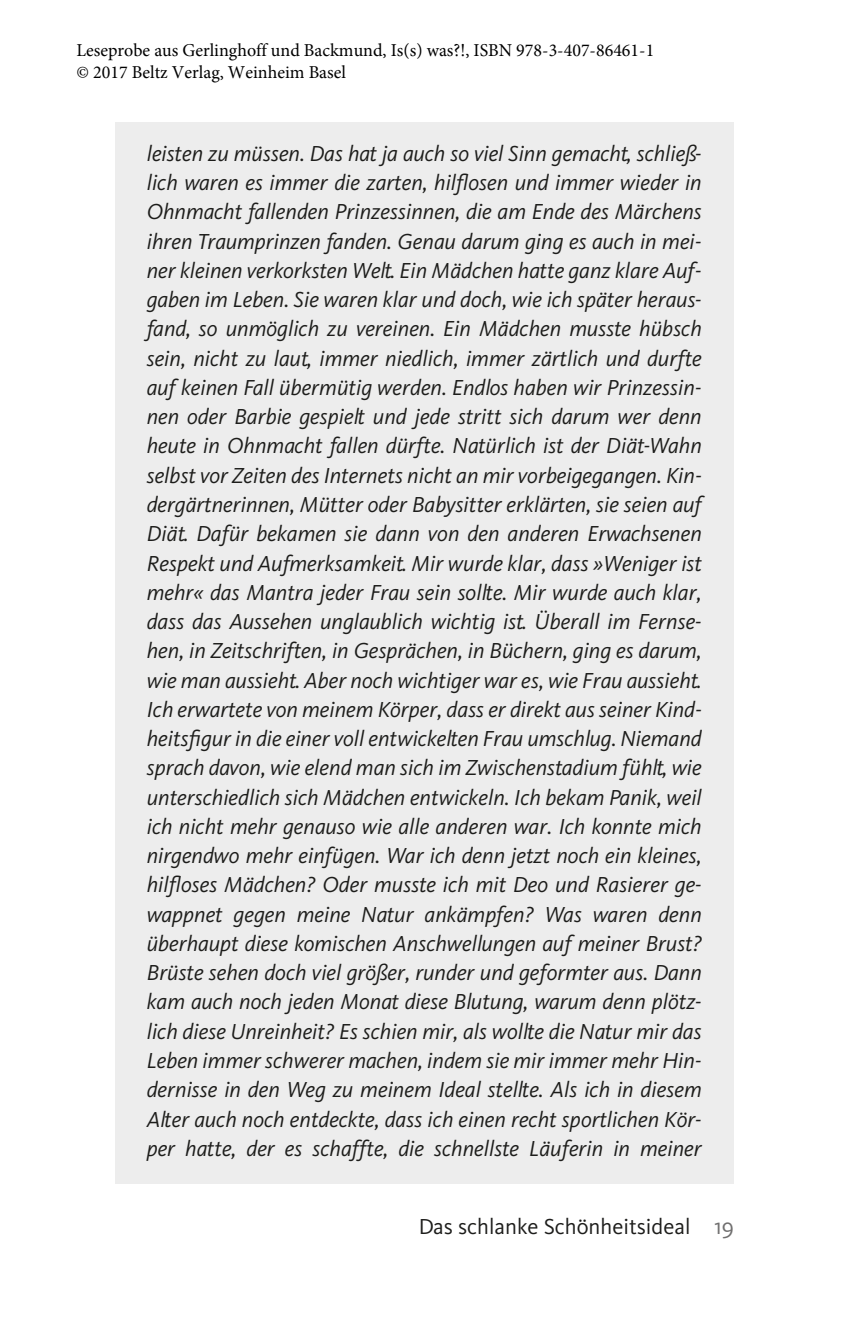
<style>
.page{position:relative;width:855px;height:1340px;background:#fff}
.page>*{position:absolute;margin:0;border:0;box-sizing:border-box;transform-origin:0 0}
.t1{font:italic 22.5px/29.2px "Kievit";color:#1d1d1b;text-align:justify}
.t2{font:22.5px "Kievit";color:#1d1d1b}
.t3{font:18px/21.6px "Minion Pro";color:#000}
.s1{font-size:23.62px;color:#706f6f}
</style>
<div class="page">
<div style="left:115px;top:122px;width:618px;height:1061px;background:#ededed"></div>
<p class="t3" style="left:77px;top:40px;width:579px">Leseprobe aus Gerlinghoff und Backmund, Is(s) was?!, ISBN 978-3-407-86461-1 © 2017 Beltz Verlag, Weinheim Basel</p>
<p class="t1" style="left:147px;top:139px;width:556px">leisten zu müssen. Das hat ja auch so viel Sinn gemacht, schließ&shy;lich waren es immer die zarten, hilflosen und immer wieder in Ohnmacht fallenden Prinzessinnen, die am Ende des Märchens ihren Traumprinzen fanden. Genau darum ging es auch in mei&shy;ner kleinen verkorksten Welt. Ein Mädchen hatte ganz klare Auf&shy;gaben im Leben. Sie waren klar und doch, wie ich später heraus&shy;fand, so unmöglich zu vereinen. Ein Mädchen musste hübsch sein, nicht zu laut, immer niedlich, immer zärtlich und durfte auf keinen Fall übermütig werden. Endlos haben wir Prinzessin&shy;nen oder Barbie gespielt und jede stritt sich darum wer denn heute in Ohnmacht fallen dürfte. Natürlich ist der Diät-Wahn selbst vor Zeiten des Internets nicht an mir vorbeigegangen. Kin&shy;dergärtnerinnen, Mütter oder Babysitter erklärten, sie seien auf Diät. Dafür bekamen sie dann von den anderen Erwachsenen Respekt und Aufmerksamkeit. Mir wurde klar, dass »Weniger ist mehr« das Mantra jeder Frau sein sollte. Mir wurde auch klar, dass das Aussehen unglaublich wichtig ist. Überall im Fernse&shy;hen, in Zeitschriften, in Gesprächen, in Büchern, ging es darum, wie man aussieht. Aber noch wichtiger war es, wie Frau aussieht.<br>Ich erwartete von meinem Körper, dass er direkt aus seiner Kind&shy;heitsfigur in die einer voll entwickelten Frau umschlug. Niemand sprach davon, wie elend man sich im Zwischenstadium fühlt, wie unterschiedlich sich Mädchen entwickeln. Ich bekam Panik, weil ich nicht mehr genauso wie alle anderen war. Ich konnte mich nirgendwo mehr einfügen. War ich denn jetzt noch ein kleines, hilfloses Mädchen? Oder musste ich mit Deo und Rasierer ge&shy;wappnet gegen meine Natur ankämpfen? Was waren denn überhaupt diese komischen Anschwellungen auf meiner Brust?<br>Brüste sehen doch viel größer, runder und geformter aus. Dann kam auch noch jeden Monat diese Blutung, warum denn plötz&shy;lich diese Unreinheit? Es schien mir, als wollte die Natur mir das Leben immer schwerer machen, indem sie mir immer mehr Hin&shy;dernisse in den Weg zu meinem Ideal stellte. Als ich in diesem Alter auch noch entdeckte, dass ich einen recht sportlichen Kör&shy;per hatte, der es schaffte, die schnellste Läuferin in meiner</p>
<p class="t2" style="left:419px;top:1213px;width:316px">Das schlanke Schönheitsideal <span class="s1">19</span></p>
</div>
